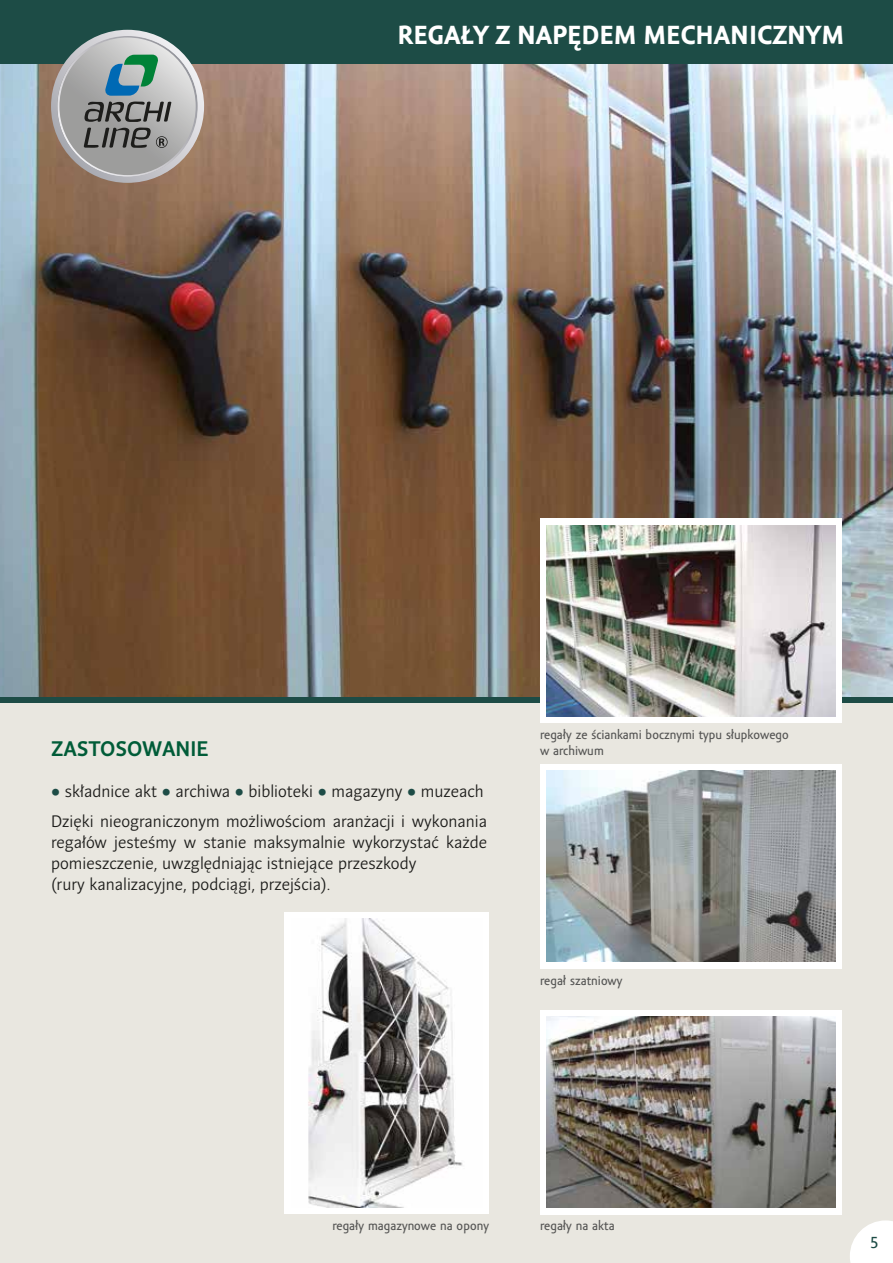
<style>
.page{position:relative;width:893px;height:1263px;background:#fff}
.page>*{position:absolute;margin:0;border:0;box-sizing:border-box;transform-origin:0 0}
.t1{font:700 27px "Amor Sans Text Pro";color:#fff}
.t2{font:700 21px "Andulka Sans";color:#005c38}
.t3{font:16.5px/21px "Andulka Sans";color:#1d1d1b}
.t4{font:16.5px "Amor Sans Text Pro";color:#1d4c46}
.t5{font:13.5px/16.2px "Amor Sans Text Pro";color:#575756}
.s1{color:#1d4c46}
</style>
<div class="page">
<div style="left:0;top:702px;width:893px;height:561px;background:#e9e7e0"></div>
<img style="left:0;top:64px;width:893px;height:633px">
<div style="left:0;top:697px;width:893px;height:6px;background:#1d4c46"></div>
<div style="left:0;top:0;width:893px;height:64px;background:#1d4c46"></div>
<svg style="left:850px;top:1220px;width:43px;height:43px"></svg>
<svg style="left:51px;top:30px;width:153px;height:153px;background:#949a96"></svg>
<div style="left:540px;top:764px;width:302px;height:204px;background:#fff"></div>
<img style="left:546px;top:771px;width:289px;height:191px">
<div style="left:540px;top:1010px;width:302px;height:204px;background:#fff"></div>
<img style="left:546px;top:1016px;width:290px;height:192px">
<div style="left:540px;top:519px;width:302px;height:204px;background:#fff"></div>
<img style="left:546px;top:525px;width:290px;height:191px">
<div style="left:285px;top:912px;width:204px;height:302px;background:#fff"></div>
<img style="left:308px;top:918px;width:155px;height:290px">
<h1 class="t1" style="left:397px;top:19px;width:448px">REGAŁY Z NAPĘDEM MECHANICZNYM</h1>
<p class="t2" style="left:51px;top:736px;width:159px">ZASTOSOWANIE</p>
<p class="t3" style="left:51px;top:776px;width:438px;line-height:30px"><span class="s1">•</span> składnice akt <span class="s1">•</span> archiwa <span class="s1">•</span> biblioteki <span class="s1">•</span> magazyny <span class="s1">•</span> muzeach<br>Dzięki nieograniczonym możliwościom aranżacji i wykonania</p>
<p class="t3" style="left:51px;top:832px;width:438px">regałów jesteśmy w stanie maksymalnie wykorzystać każde pomieszczenie, uwzględniając istniejące przeszkody<br>(rury kanalizacyjne, podciągi, przejścia).</p>
<p class="t5" style="left:540px;top:726px;width:250px">regały ze ściankami bocznymi typu słupkowego w archiwum</p>
<p class="t5" style="left:540px;top:973px;width:84px">regał szatniowy</p>
<p class="t5" style="left:332px;top:1217px;width:158px">regały magazynowe na opony</p>
<p class="t5" style="left:540px;top:1217px;width:76px">regały na akta</p>
<p class="t4" style="left:870px;top:1233px;width:10px">5</p>
</div>
